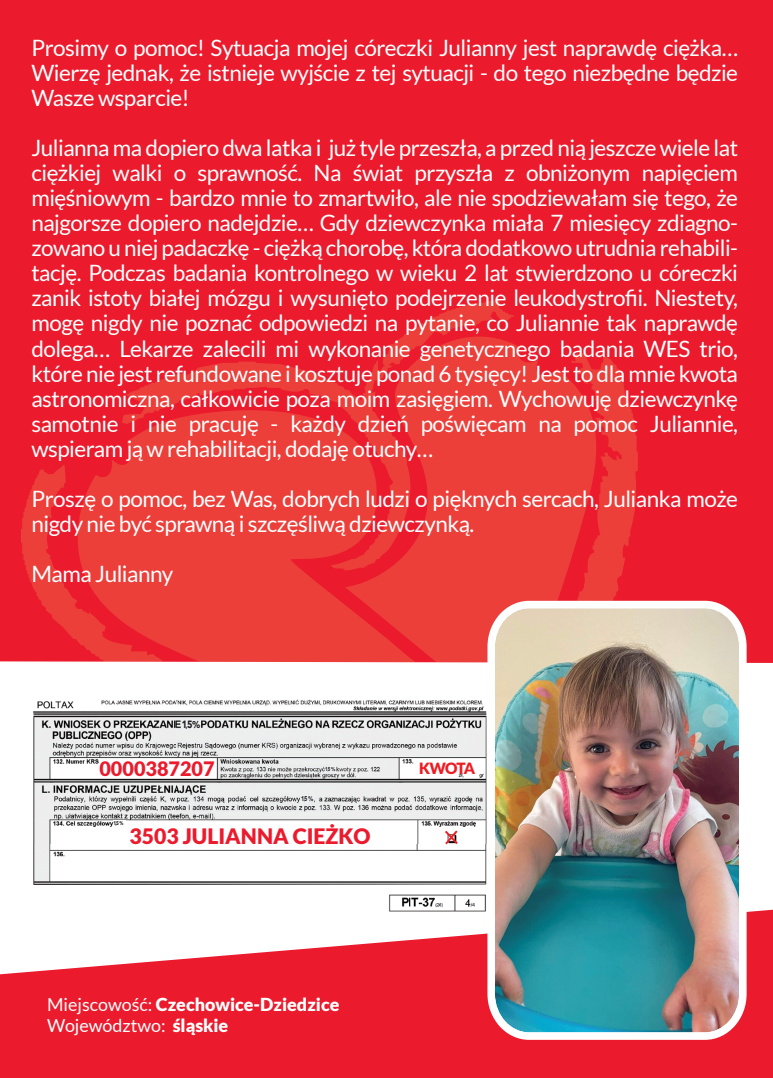
<style>
.page{position:relative;width:773px;height:1078px;background:#fff}
.page>*{position:absolute;margin:0;border:0;box-sizing:border-box;transform-origin:0 0}
.t1{font:22.5px/25px "Lato";letter-spacing:-.025em;color:#fff;text-align:justify}
.t2{font:900 21.25px "Lato";color:#eb1b2d}
.t3{font:900 19.75px "Lato";color:#eb1b2d}
.t4{font:900 18px/21.5px "Lato";color:#fff}
.t5{font:900 15.5px "Lato";letter-spacing:-.065em;color:#ee1d23}
.t6{font:700 10.5px "Avenir Next LT Pro";color:#231f20;scale:.81 1}
.t7{font:700 7px "Arial";color:#231f20;scale:.81 1}
.t8{font:700 5.75px "Arial";color:#231f20;scale:.81 1}
.t9{font:700 5.5px "Avenir Next LT Pro";color:#231f20;scale:.81 1}
.s1{font-size:8.25px}
.s2{font-size:9.75px}
.s3{font-size:4.5px}
.s4{font-size:5.5px}
.s5{font-size:6.5px}
.s6{font-weight:400}
</style>
<div class="page">
<div style="left:0;top:0;width:772px;height:785px;background:#eb1b2d"></div>
<svg style="left:21px;top:299px;width:616px;height:362px;fill:#eb3d39"></svg>
<svg style="left:78px;top:410px;width:337px;height:251px;fill:#ec3f3a"></svg>
<div style="left:0;top:661px;width:772px;height:124px;background:#fff"></div>
<svg style="left:0;top:909px;width:772px;height:168px;fill:#eb1b2d"></svg>
<img style="left:487px;top:600px;width:259px;height:439px">
<img style="left:22px;top:697px;width:483px;height:220px">
<div style="left:182px;top:720px;width:18px;height:9px;background:#edf1f2"></div>
<svg style="left:445px;top:830px;width:12px;height:14px"></svg>
<div style="left:301px;top:795px;width:12px;height:7px;background:#eef2f2"></div>
<div style="left:325px;top:766px;width:10px;height:5px;background:#eef2f2"></div>
<div style="left:114px;top:820px;width:12px;height:7px;background:#fff"></div>
<p class="t1" style="left:31px;top:35px;width:708px">Prosimy o pomoc! Sytuacja mojej córeczki Julianny jest naprawdę ciężka… Wierzę jednak, że istnieje wyjście z tej sytuacji - do tego niezbędne będzie Wasze wsparcie!</p>
<p class="t1" style="left:31px;top:135px;width:708px">Julianna ma dopiero dwa latka i już tyle przeszła, a przed nią jeszcze wiele lat ciężkiej walki o sprawność. Na świat przyszła z obniżonym napięciem mięśniowym - bardzo mnie to zmartwiło, ale nie spodziewałam się tego, że najgorsze dopiero nadejdzie… Gdy dziewczynka miała 7 miesięcy zdiagno&shy;zowano u niej padaczkę - ciężką chorobę, która dodatkowo utrudnia rehabili&shy;tację. Podczas badania kontrolnego w wieku 2 lat stwierdzono u córeczki zanik istoty białej mózgu i wysunięto podejrzenie leukodystrofii. Niestety, mogę nigdy nie poznać odpowiedzi na pytanie, co Juliannie tak naprawdę dolega… Lekarze zalecili mi wykonanie genetycznego badania WES trio, które nie jest refundowane i kosztuje ponad 6 tysięcy! Jest to dla mnie kwota astronomiczna, całkowicie poza moim zasięgiem. Wychowuję dziewczynkę samotnie i nie pracuję - każdy dzień poświęcam na pomoc Juliannie, wspieram ją w rehabilitacji, dodaję otuchy…</p>
<p class="t1" style="left:31px;top:485px;width:708px">Proszę o pomoc, bez Was, dobrych ludzi o pięknych sercach, Julianka może nigdy nie być sprawną i szczęśliwą dziewczynką.</p>
<p class="t1" style="left:31px;top:560px;width:143px">Mama Julianny</p>
<p class="t6" style="left:182px;top:718px;width:25px">1 5<span class="s1">,</span> <span class="s2">%</span></p>
<p class="t3" style="left:99px;top:757px;width:117px">0000387207</p>
<p class="t5" style="left:419px;top:758px;width:57px">KWOTA</p>
<p class="t8" style="left:325px;top:764px;width:14px">1 5<span class="s3">,</span> <span class="s4">%</span></p>
<p class="t7" style="left:301px;top:793px;width:17px">1 5<span class="s4">,</span> <span class="s5">%</span></p>
<p class="t9" style="left:113px;top:819px;width:14px">1 5, %</p>
<p class="t2" style="left:129px;top:823px;width:242px">3503 JULIANNA CIEŻKO</p>
<p class="t4" style="left:47px;top:992px;width:294px"><span class="s6">Miejscowość:</span> Czechowice-Dziedzice<br><span class="s6">Województwo:</span> śląskie</p>
</div>
